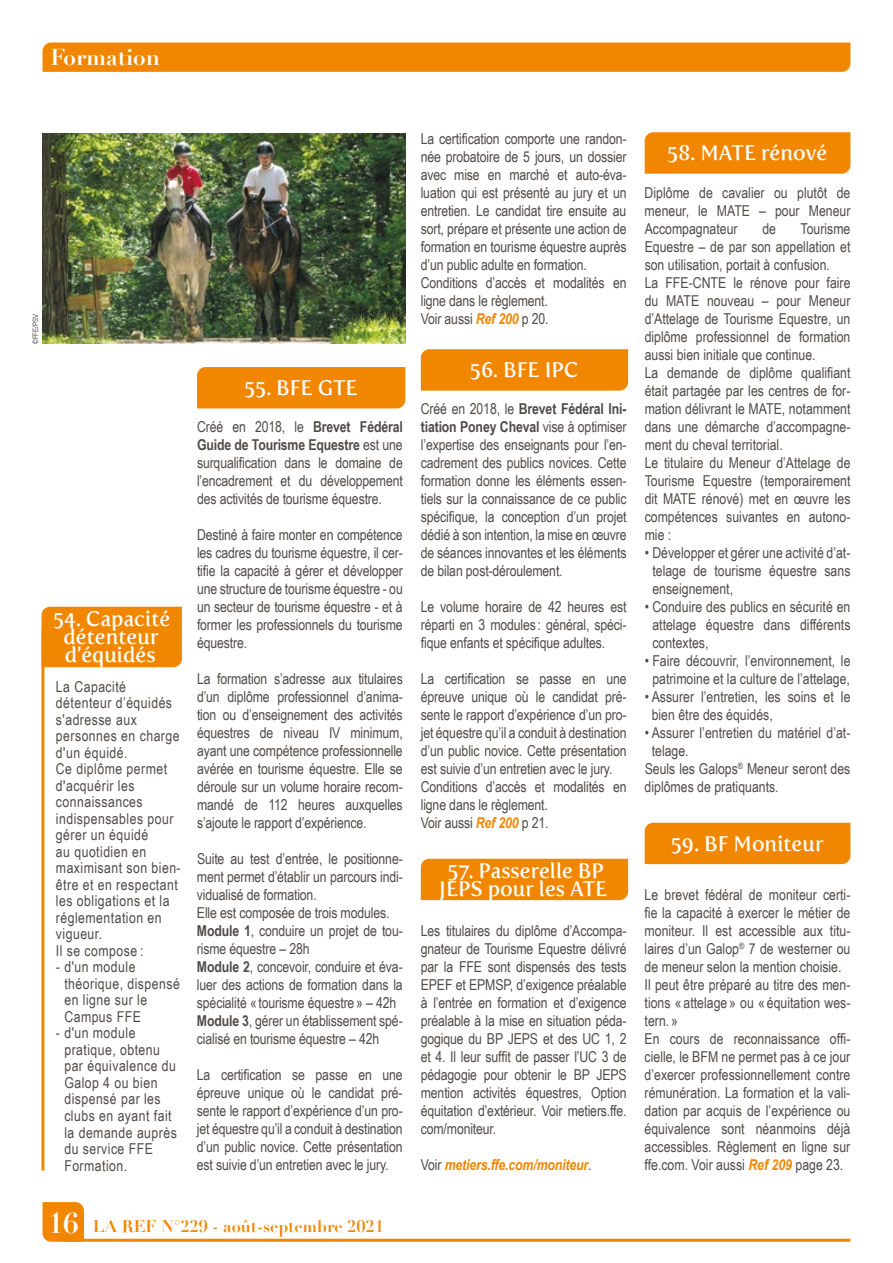
<style>
.page{position:relative;width:893px;height:1263px;background:#fff}
.page>*{position:absolute;margin:0;border:0;box-sizing:border-box;transform-origin:0 0}
.t1{font:700 28.05px "Didot";color:#fff}
.t2{font:700 22.5px "Didot";color:#fff}
.t3{font:21px/18px "Fertigo Pro";color:#fff;text-align:center}
.t4{font:700 16.5px "Didot";color:#f18700}
.t5{font:15px/18px "Arial Narrow";color:#4f4b48;text-align:justify}
.t6{font:15px/16.5px "Arial Narrow";letter-spacing:.03em;color:#4f4b48}
.t7{font:italic 700 15px "Arial Narrow";letter-spacing:-.01em;color:#f18700}
.t8{font:7.5px "Arial Narrow";letter-spacing:-.005em;color:#4f4b48}
.s1{font-weight:700}
.s2{font-weight:700;font-style:italic;color:#f18700}
.s3{font-weight:400;font-style:normal;color:#4f4b48}
</style>
<div class="page">
<div style="left:43px;top:1202px;width:41px;height:40px;background:#f18700"></div>
<hr style="left:63px;top:1239px;width:787px;height:3px;background:#f18700">
<div style="left:43px;top:43px;width:807px;height:29px;background:#f18700"></div>
<div style="left:197px;top:367px;width:208px;height:41px;background:#f18700"></div>
<div style="left:421px;top:349px;width:207px;height:42px;background:#f18700"></div>
<div style="left:421px;top:859px;width:207px;height:41px;background:#f18700"></div>
<div style="left:645px;top:132px;width:205px;height:42px;background:#f18700"></div>
<div style="left:645px;top:823px;width:205px;height:41px;background:#f18700"></div>
<img style="left:43px;top:134px;width:362px;height:210px">
<hr style="left:41px;top:630px;width:3px;height:540px;background:#f18700">
<div style="left:41px;top:607px;width:141px;height:60px;background:#f18700"></div>
<h2 class="t2" style="left:50px;top:43px;width:111px">Formation</h2>
<p class="t8" style="left:30px;top:344px;width:31px;rotate:-90deg">©FFE/PSV</p>
<h3 class="t3" style="left:53px;top:610px;width:119px">54. Capacité détenteur d’équidés</h3>
<p class="t6" style="left:56px;top:678px;width:126px">La Capacité détenteur d’équidés s'adresse aux personnes en charge d'un équidé.<br>Ce diplôme permet d'acquérir les connaissances indispensables pour gérer un équidé<br>au quotidien en maximisant son bien&shy;être et en respectant les obligations et la réglementation en vigueur.<br>Il se compose :</p>
<p class="t6" style="left:64px;top:958px;width:117px;text-indent:-8px">- d'un module théorique, dispensé en ligne sur le<br>Campus FFE</p>
<p class="t6" style="left:64px;top:1024px;width:114px;text-indent:-8px">- d'un module pratique, obtenu par équivalence du<br>Galop 4 ou bien dispensé par les clubs en ayant fait la demande auprès du service FFE<br>Formation.</p>
<h3 class="t3" style="left:244px;top:379px;width:115px">55. BFE GTE</h3>
<p class="t5" style="left:197px;top:417px;width:207px">Créé en 2018, le <span class="s1">Brevet Fédéral Guide de Tourisme Equestre</span> est une surqualification dans le domaine de l’encadrement et du développement des activités de tourisme équestre.</p>
<p class="t5" style="left:197px;top:525px;width:207px">Destiné à faire monter en compétence les cadres du tourisme équestre, il cer&shy;tifie la capacité à gérer et développer une structure de tourisme équestre - ou un secteur de tourisme équestre - et à former les professionnels du tourisme équestre.</p>
<p class="t5" style="left:197px;top:669px;width:207px">La formation s’adresse aux titulaires d’un diplôme professionnel d’anima&shy;tion ou d’enseignement des activités équestres de niveau IV minimum, ayant une compétence professionnelle avérée en tourisme équestre. Elle se déroule sur un volume horaire recom&shy;mandé de 112 heures auxquelles s’ajoute le rapport d’expérience.</p>
<p class="t5" style="left:197px;top:849px;width:207px;text-align:left">Suite au test d’entrée, le positionne&shy;ment permet d’établir un parcours indi&shy;vidualisé de formation.<br>Elle est composée de trois modules.<br><span class="s1">Module 1</span>, conduire un projet de tou&shy;risme équestre – 28h<br><span class="s1">Module 2</span>, concevoir, conduire et éva&shy;luer des actions de formation dans la spécialité «tourisme équestre» – 42h <span class="s1">Module 3</span>, gérer un établissement spé&shy;cialisé en tourisme équestre – 42h</p>
<p class="t5" style="left:197px;top:1065px;width:207px">La certification se passe en une épreuve unique où le candidat pré&shy;sente le rapport d’expérience d’un pro&shy;jet équestre qu’il a conduit à destination d’un public novice. Cette présentation est suivie d’un entretien avec le jury.</p>
<h1 class="t1" style="left:48px;top:1206px;width:33px">16</h1>
<p class="t4" style="left:93px;top:1216px;width:293px">LA REF N°229 - août-septembre 2021</p>
<p class="t5" style="left:421px;top:129px;width:207px;text-align:left">La certification comporte une randon&shy;née probatoire de 5 jours, un dossier avec mise en marché et auto-éva&shy;luation qui est présenté au jury et un entretien. Le candidat tire ensuite au sort, prépare et présente une action de formation en tourisme équestre auprès d’un public adulte en formation.<br>Conditions d’accès et modalités en ligne dans le règlement.<br>Voir aussi <span class="s2">Ref 200</span> p 20.</p>
<h3 class="t3" style="left:470px;top:361px;width:110px">56. BFE IPC</h3>
<p class="t5" style="left:421px;top:399px;width:207px">Créé en 2018, le <span class="s1">Brevet Fédéral Ini&shy;tiation Poney Cheval</span> vise à optimiser l’expertise des enseignants pour l’en&shy;cadrement des publics novices. Cette formation donne les éléments essen&shy;tiels sur la connaissance de ce public spécifique, la conception d’un projet dédié à son intention, la mise en œuvre de séances innovantes et les éléments de bilan post-déroulement.</p>
<p class="t5" style="left:421px;top:597px;width:207px">Le volume horaire de 42 heures est réparti en 3 modules : général, spéci&shy;fique enfants et spécifique adultes.</p>
<p class="t5" style="left:421px;top:669px;width:207px;text-align:left">La certification se passe en une épreuve unique où le candidat pré&shy;sente le rapport d’expérience d’un pro&shy;jet équestre qu’il a conduit à destination d’un public novice. Cette présentation est suivie d’un entretien avec le jury.<br>Conditions d’accès et modalités en ligne dans le règlement.<br>Voir aussi <span class="s2">Ref 200</span> p 21.</p>
<h3 class="t3" style="left:439px;top:862px;width:170px">57. Passerelle BP<br>JEPS pour les ATE</h3>
<p class="t5" style="left:421px;top:921px;width:207px">Les titulaires du diplôme d’Accompa&shy;gnateur de Tourisme Equestre délivré par la FFE sont dispensés des tests EPEF et EPMSP, d’exigence préalable à l’entrée en formation et d’exigence préalable à la mise en situation péda&shy;gogique du BP JEPS et des UC 1, 2 et 4. Il leur suffit de passer l’UC 3 de pédagogie pour obtenir le BP JEPS mention activités équestres, Option équitation d’extérieur. Voir metiers.ffe. com/moniteur.</p>
<p class="t7" style="left:421px;top:1153px;width:172px"><span class="s3">Voir</span> metiers.ffe.com/moniteur<span class="s3">.</span></p>
<h3 class="t3" style="left:667px;top:144px;width:162px">58. MATE rénové</h3>
<p class="t5" style="left:645px;top:183px;width:207px">Diplôme de cavalier ou plutôt de meneur, le MATE – pour Meneur Accompagnateur</p>
<p class="t5" style="left:645px;top:219px;width:207px;text-align:left;text-indent:156px">Tourisme<br>Equestre – de par son appellation et son utilisation, portait à confusion.<br>La FFE-CNTE le rénove pour faire du MATE nouveau – pour Meneur d’Attelage de Tourisme Equestre, un diplôme professionnel de formation aussi bien initiale que continue.<br>La demande de diplôme qualifiant était partagée par les centres de for&shy;mation délivrant le MATE, notamment dans une démarche d’accompagne&shy;ment du cheval territorial.<br>Le titulaire du Meneur d’Attelage de<br>Tourisme Equestre (temporairement dit MATE rénové) met en œuvre les compétences suivantes en autono&shy;mie :</p>
<p class="t5" style="left:652px;top:543px;width:200px;text-indent:-8px">• Développer et gérer une activité d’at&shy;telage de tourisme équestre sans enseignement,</p>
<p class="t5" style="left:652px;top:597px;width:200px;text-indent:-8px">• Conduire des publics en sécurité en attelage équestre dans différents contextes,</p>
<p class="t5" style="left:645px;top:651px;width:207px;text-align:center">• Faire découvrir, l’environnement, le patrimoine et la culture de l’attelage,</p>
<p class="t5" style="left:652px;top:687px;width:200px;text-indent:-7px">• Assurer l’entretien, les soins et le bien être des équidés,</p>
<p class="t5" style="left:645px;top:723px;width:207px">• Assurer l’entretien du matériel d’at-</p>
<p class="t5" style="left:652px;top:741px;width:38px">telage.</p>
<p class="t5" style="left:645px;top:759px;width:207px">Seuls les Galops<sup>®</sup> Meneur seront des</p>
<p class="t5" style="left:645px;top:777px;width:136px">diplômes de pratiquants.</p>
<p class="t5" style="left:762px;top:219px;width:15px">de</p>
<h3 class="t3" style="left:671px;top:835px;width:154px">59. BF Moniteur</h3>
<p class="t5" style="left:645px;top:885px;width:207px;text-align:left">Le brevet fédéral de moniteur certi&shy;fie la capacité à exercer le métier de moniteur. Il est accessible aux titu&shy;laires d’un Galop<sup>®</sup> 7 de westerner ou de meneur selon la mention choisie.<br>Il peut être préparé au titre des men&shy;tions « attelage » ou « équitation wes&shy;tern. »<br>En cours de reconnaissance offi&shy;cielle, le BFM ne permet pas à ce jour d’exercer professionnellement contre rémunération. La formation et la vali&shy;dation par acquis de l’expérience ou équivalence sont néanmoins déjà accessibles. Règlement en ligne sur ffe.com. Voir aussi <span class="s2">Ref 209</span> page 23.</p>
</div>
